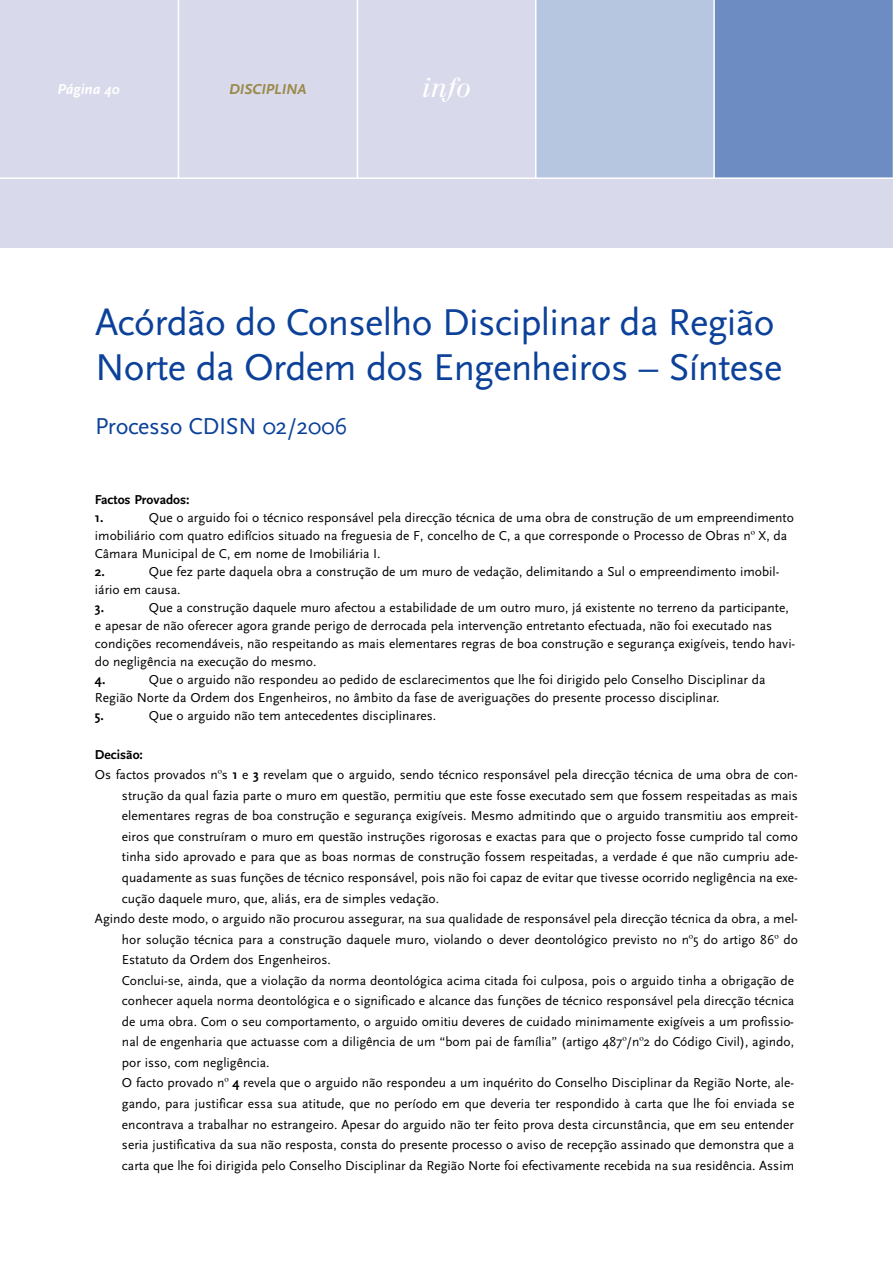
<style>
.page{position:relative;width:893px;height:1263px;background:#fff}
.page>*{position:absolute;margin:0;border:0;box-sizing:border-box;transform-origin:0 0}
.t1{font:39px/45px "Scala Sans";letter-spacing:-.015em;color:#0c419a}
.t2{font:italic 27px "Walbaum";color:#fff}
.t3{font:24px "Scala Sans";letter-spacing:-.015em;color:#0c419a}
.t4{font:italic 700 15px "Scala Sans";color:#998948}
.t5{font:italic 700 15px "Scala Sans";color:#fff}
.t6{font:13.5px/18px "Scala Sans";color:#000}
.t7{font:700 13.5px/18px "Scala Sans";color:#000}
.s1{font-family:"Times"}
.s2{font-weight:700}
</style>
<div class="page">
<div style="left:0;top:0;width:893px;height:248px;background:#d9d9ec"></div>
<div style="left:536px;top:0;width:178px;height:178px;background:#b6c6e1"></div>
<div style="left:714px;top:0;width:179px;height:178px;background:#6d8dc2"></div>
<hr style="left:0;top:177px;width:893px;height:2px;background:#fff">
<hr style="left:713px;top:0;width:2px;height:178px;background:#fff">
<hr style="left:892px;top:0;width:1px;height:178px;background:#fff">
<hr style="left:535px;top:0;width:1px;height:178px;background:#fff">
<hr style="left:357px;top:0;width:1px;height:178px;background:#fff">
<hr style="left:178px;top:0;width:1px;height:178px;background:#fff">
<p class="t5" style="left:57px;top:80px;width:64px">Página 40</p>
<p class="t4" style="left:229px;top:80px;width:79px">DISCIPLINA</p>
<h2 class="t2" style="left:422px;top:77px;width:51px">info</h2>
<h1 class="t1" style="left:95px;top:299px;width:689px">Acórdão do Conselho Disciplinar da Região<br>Norte da Ordem dos Engenheiros – Síntese</h1>
<h3 class="t3" style="left:95px;top:411px;width:254px">Processo CDISN 02/2006</h3>
<p class="t7" style="left:95px;top:490px;width:96px">Factos Provados:<br>1.</p>
<p class="t6" style="left:95px;top:508px;width:700px;text-indent:54px">Que o arguido foi o técnico responsável pela direcção técnica de uma obra de construção de um empreendimento imobiliário com quatro edifícios situado na freguesia de F, concelho de C, a que corresponde o Processo de Obras n<span class="s1">º</span> X, da<br>Câmara Municipal de C, em nome de Imobiliária I.</p>
<p class="t7" style="left:95px;top:562px;width:12px">2.</p>
<p class="t6" style="left:95px;top:562px;width:686px;text-indent:54px">Que fez parte daquela obra a construção de um muro de vedação, delimitando a Sul o empreendimento imobil&shy;iário em causa.</p>
<p class="t7" style="left:95px;top:598px;width:11px">3.</p>
<p class="t6" style="left:95px;top:598px;width:702px;text-indent:54px">Que a construção daquele muro afectou a estabilidade de um outro muro, já existente no terreno da participante, e apesar de não oferecer agora grande perigo de derrocada pela intervenção entretanto efectuada, não foi executado nas condições recomendáveis, não respeitando as mais elementares regras de boa construção e segurança exigíveis, tendo havi&shy;do negligência na execução do mesmo.</p>
<p class="t7" style="left:95px;top:670px;width:12px">4.</p>
<p class="t6" style="left:95px;top:670px;width:672px;text-indent:54px">Que o arguido não respondeu ao pedido de esclarecimentos que lhe foi dirigido pelo Conselho Disciplinar da<br>Região Norte da Ordem dos Engenheiros, no âmbito da fase de averiguações do presente processo disciplinar.</p>
<p class="t7" style="left:95px;top:706px;width:10px">5.</p>
<p class="t6" style="left:149px;top:706px;width:289px">Que o arguido não tem antecedentes disciplinares.</p>
<p class="t7" style="left:95px;top:745px;width:50px">Decisão:</p>
<p class="t6" style="left:95px;top:765px;width:704px">Os factos provados n<span class="s1">º</span>s <span class="s2">1</span> e <span class="s2">3</span> revelam que o arguido, sendo técnico responsável pela direcção técnica de uma obra de con-</p>
<p class="t6" style="left:122px;top:786px;width:677px">strução da qual fazia parte o muro em questão, permitiu que este fosse executado sem que fossem respeitadas as mais</p>
<p class="t6" style="left:122px;top:807px;width:678px">elementares regras de boa construção e segurança exigíveis. Mesmo admitindo que o arguido transmitiu aos empreit-</p>
<p class="t6" style="left:122px;top:827px;width:677px">eiros que construíram o muro em questão instruções rigorosas e exactas para que o projecto fosse cumprido tal como</p>
<p class="t6" style="left:122px;top:848px;width:678px">tinha sido aprovado e para que as boas normas de construção fossem respeitadas, a verdade é que não cumpriu ade-</p>
<p class="t6" style="left:122px;top:868px;width:677px">quadamente as suas funções de técnico responsável, pois não foi capaz de evitar que tivesse ocorrido negligência na exe-</p>
<p class="t6" style="left:122px;top:889px;width:319px">cução daquele muro, que, aliás, era de simples vedação.</p>
<p class="t6" style="left:95px;top:909px;width:704px">Agindo deste modo, o arguido não procurou assegurar, na sua qualidade de responsável pela direcção técnica da obra, a mel-</p>
<p class="t6" style="left:122px;top:930px;width:677px">hor solução técnica para a construção daquele muro, violando o dever deontológico previsto no n<span class="s1">º</span>5 do artigo 86<span class="s1">º</span> do</p>
<p class="t6" style="left:122px;top:950px;width:210px">Estatuto da Ordem dos Engenheiros.</p>
<p class="t6" style="left:122px;top:971px;width:674px">Conclui-se, ainda, que a violação da norma deontológica acima citada foi culposa, pois o arguido tinha a obrigação de</p>
<p class="t6" style="left:122px;top:991px;width:674px">conhecer aquela norma deontológica e o significado e alcance das funções de técnico responsável pela direcção técnica</p>
<p class="t6" style="left:122px;top:1012px;width:674px">de uma obra. Com o seu comportamento, o arguido omitiu deveres de cuidado minimamente exigíveis a um profissio-</p>
<p class="t6" style="left:122px;top:1033px;width:674px">nal de engenharia que actuasse com a diligência de um “bom pai de família” (artigo 487<span class="s1">º</span>/n<span class="s1">º</span>2 do Código Civil), agindo,</p>
<p class="t6" style="left:122px;top:1053px;width:149px">por isso, com negligência.</p>
<p class="t6" style="left:122px;top:1074px;width:674px">O facto provado n<span class="s1">º</span> <span class="s2">4</span> revela que o arguido não respondeu a um inquérito do Conselho Disciplinar da Região Norte, ale-</p>
<p class="t6" style="left:122px;top:1094px;width:674px">gando, para justificar essa sua atitude, que no período em que deveria ter respondido à carta que lhe foi enviada se</p>
<p class="t6" style="left:122px;top:1115px;width:674px">encontrava a trabalhar no estrangeiro. Apesar do arguido não ter feito prova desta circunstância, que em seu entender</p>
<p class="t6" style="left:122px;top:1135px;width:674px">seria justificativa da sua não resposta, consta do presente processo o aviso de recepção assinado que demonstra que a</p>
<p class="t6" style="left:122px;top:1156px;width:674px">carta que lhe foi dirigida pelo Conselho Disciplinar da Região Norte foi efectivamente recebida na sua residência. Assim</p>
</div>
